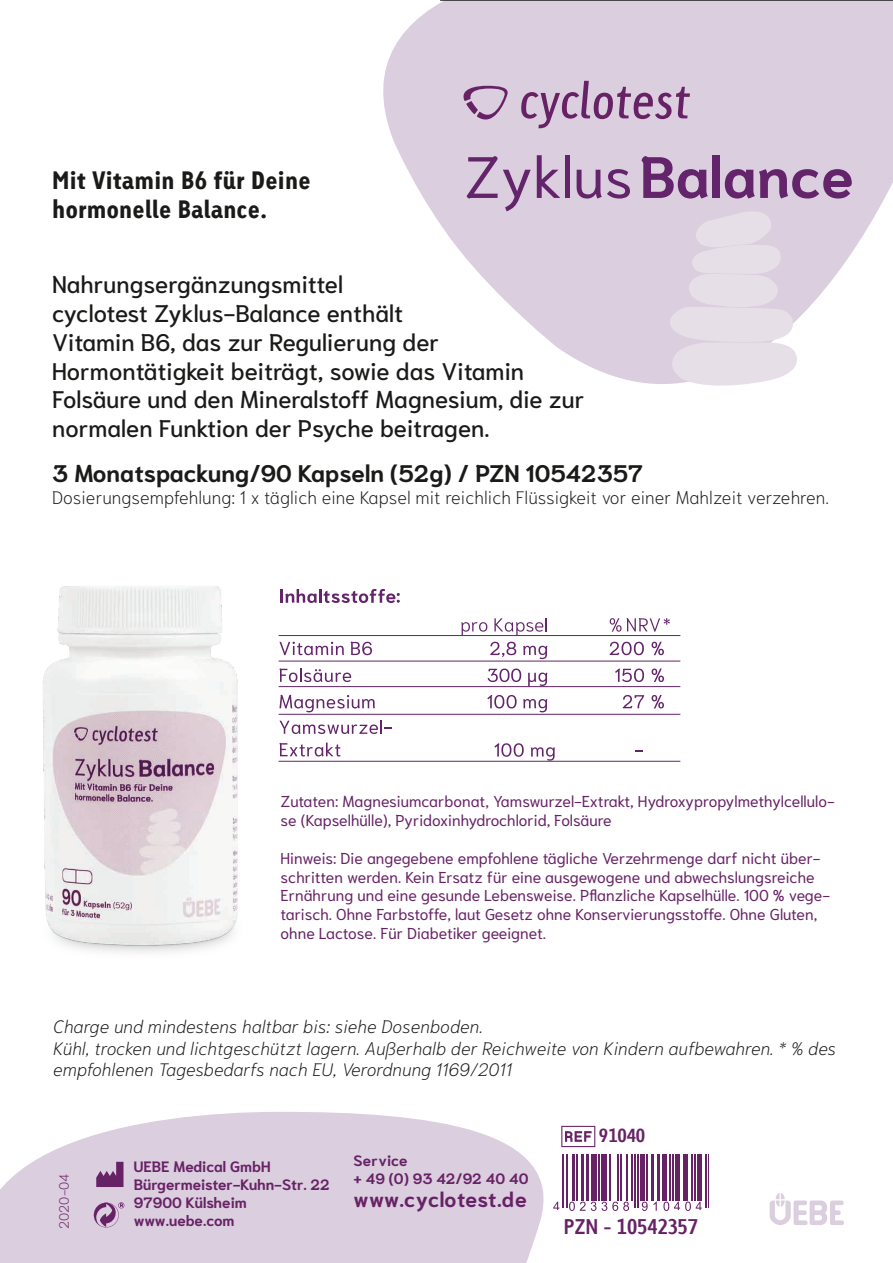
<style>
.page{position:relative;width:893px;height:1263px;background:#fff}
.page>*{position:absolute;margin:0;border:0;box-sizing:border-box;transform-origin:0 0}
.t1{font:700 58.2px "Niramit";color:#64246b}
.t2{font:500 24px/28.8px "Niramit";color:#1a1a19}
.t3{font:700 24px "Niramit";color:#1a1a19}
.t4{font:900 24px/28.8px "Tetria LT Com";color:#1a1a19}
.t5{font:700 21px "Niramit";color:#672266}
.t6{font:700 20.25px "Tetria LT Com";color:#672266}
.t7{font:italic 200 18px/21.6px "Niramit";color:#1a1a19}
.t8{font:200 18px "Niramit";color:#1a1a19}
.t9{font:700 18px "Tetria LT Com";letter-spacing:-.005em;color:#672266}
.t10{font:15.75px/18.9px "Niramit";color:#672266}
.t11{font:700 15px/18px "Niramit";color:#672266}
.t12{font:200 13.5px "Niramit";color:#672266}
.s1{font-weight:400}
</style>
<div class="page">
<svg style="left:383px;top:1px;width:510px;height:383px;fill:#dbcede"></svg>
<svg style="left:667px;top:209px;width:133px;height:177px;background:#e4dae5"></svg>
<svg style="left:0;top:1112px;width:559px;height:151px;background:#e0d5e2"></svg>
<img style="left:43px;top:586px;width:195px;height:367px">
<svg style="left:521px;top:81px;width:169px;height:47px;background:#bfa4c1"></svg>
<svg style="left:460px;top:86px;width:49px;height:42px;background:#c4acc6"></svg>
<svg style="left:770px;top:1193px;width:74px;height:32px"></svg>
<svg style="left:96px;top:1162px;width:27px;height:25px"></svg>
<svg style="left:94px;top:1202px;width:30px;height:25px"></svg>
<hr style="left:440px;top:0;width:453px;height:1px;background:#1a1a19">
<svg style="left:280px;top:589px;width:37px;height:14px"></svg>
<hr style="left:319px;top:589px;width:3px;height:14px;background:#64246b">
<svg style="left:323px;top:589px;width:77px;height:14px"></svg>
<hr style="left:279px;top:714px;width:196px;height:1px;background:#64246b">
<hr style="left:589px;top:714px;width:91px;height:1px;background:#64246b">
<hr style="left:475px;top:714px;width:114px;height:1px;background:#64246b">
<svg style="left:461px;top:622px;width:26px;height:13px"></svg>
<svg style="left:494px;top:618px;width:53px;height:17px"></svg>
<svg style="left:610px;top:618px;width:60px;height:14px"></svg>
<svg style="left:279px;top:695px;width:96px;height:17px"></svg>
<svg style="left:487px;top:695px;width:30px;height:13px"></svg>
<svg style="left:523px;top:699px;width:24px;height:13px"></svg>
<svg style="left:623px;top:695px;width:21px;height:13px"></svg>
<svg style="left:652px;top:695px;width:12px;height:13px"></svg>
<svg style="left:279px;top:720px;width:113px;height:14px"></svg>
<svg style="left:279px;top:742px;width:62px;height:14px"></svg>
<svg style="left:494px;top:743px;width:30px;height:14px"></svg>
<svg style="left:531px;top:747px;width:24px;height:14px"></svg>
<svg style="left:635px;top:750px;width:8px;height:2px"></svg>
<hr style="left:279px;top:761px;width:401px;height:1px;background:#64246b">
<hr style="left:279px;top:686px;width:401px;height:1px;background:#64246b">
<hr style="left:279px;top:661px;width:401px;height:1px;background:#64246b">
<hr style="left:279px;top:635px;width:401px;height:1px;background:#64246b">
<svg style="left:279px;top:642px;width:65px;height:13px"></svg>
<svg style="left:351px;top:641px;width:21px;height:14px"></svg>
<svg style="left:490px;top:642px;width:26px;height:15px"></svg>
<svg style="left:523px;top:646px;width:24px;height:13px"></svg>
<svg style="left:610px;top:642px;width:34px;height:13px"></svg>
<svg style="left:652px;top:642px;width:12px;height:13px"></svg>
<svg style="left:279px;top:668px;width:72px;height:14px"></svg>
<svg style="left:487px;top:668px;width:34px;height:14px"></svg>
<svg style="left:528px;top:673px;width:19px;height:13px"></svg>
<svg style="left:615px;top:668px;width:29px;height:14px"></svg>
<svg style="left:652px;top:668px;width:12px;height:14px"></svg>
<svg style="left:553px;top:1202px;width:6px;height:8px"></svg>
<svg style="left:569px;top:1201px;width:60px;height:9px"></svg>
<svg style="left:642px;top:1201px;width:15px;height:9px"></svg>
<svg style="left:663px;top:1201px;width:39px;height:9px"></svg>
<hr style="left:563px;top:1154px;width:1px;height:53px;background:#672266">
<hr style="left:566px;top:1154px;width:1px;height:53px;background:#672266">
<hr style="left:572px;top:1154px;width:3px;height:46px;background:#672266">
<hr style="left:577px;top:1154px;width:1px;height:46px;background:#672266">
<hr style="left:581px;top:1154px;width:3px;height:46px;background:#672266">
<hr style="left:586px;top:1154px;width:3px;height:46px;background:#672266">
<div style="left:591px;top:1154px;width:6px;height:46px;background:#672266"></div>
<hr style="left:598px;top:1154px;width:2px;height:46px;background:#672266">
<div style="left:601px;top:1154px;width:6px;height:46px;background:#672266"></div>
<hr style="left:609px;top:1154px;width:1px;height:46px;background:#672266">
<hr style="left:617px;top:1154px;width:1px;height:46px;background:#672266">
<hr style="left:620px;top:1154px;width:1px;height:46px;background:#672266">
<hr style="left:626px;top:1154px;width:1px;height:46px;background:#672266">
<hr style="left:631px;top:1154px;width:1px;height:46px;background:#672266">
<hr style="left:634px;top:1154px;width:1px;height:53px;background:#672266">
<hr style="left:637px;top:1154px;width:1px;height:53px;background:#672266">
<hr style="left:640px;top:1154px;width:4px;height:46px;background:#672266">
<hr style="left:646px;top:1154px;width:2px;height:46px;background:#672266">
<hr style="left:651px;top:1154px;width:3px;height:46px;background:#672266">
<hr style="left:657px;top:1154px;width:3px;height:46px;background:#672266">
<hr style="left:662px;top:1154px;width:4px;height:46px;background:#672266">
<hr style="left:669px;top:1154px;width:2px;height:46px;background:#672266">
<hr style="left:673px;top:1154px;width:1px;height:46px;background:#672266">
<hr style="left:676px;top:1154px;width:4px;height:46px;background:#672266">
<div style="left:683px;top:1154px;width:5px;height:46px;background:#672266"></div>
<hr style="left:691px;top:1154px;width:1px;height:46px;background:#672266">
<hr style="left:694px;top:1154px;width:2px;height:46px;background:#672266">
<div style="left:697px;top:1154px;width:5px;height:46px;background:#672266"></div>
<hr style="left:705px;top:1154px;width:1px;height:53px;background:#672266">
<svg style="left:561px;top:1126px;width:34px;height:21px"></svg>
<h2 class="t4" style="left:52px;top:165px;width:260px">Mit Vitamin B6 für Deine hormonelle Balance.</h2>
<h1 class="t1" style="left:464px;top:144px;width:391px"><span class="s1">Zyklus</span>Balance</h1>
<p class="t2" style="left:52px;top:270px;width:534px">Nahrungsergänzungsmittel<br>cyclotest Zyklus-Balance enthält<br>Vitamin B6, das zur Regulierung der Hormontätigkeit beiträgt, sowie das Vitamin Folsäure und den Mineralstoff Magnesium, die zur normalen Funktion der Psyche beitragen.</p>
<h2 class="t3" style="left:52px;top:460px;width:592px">3 Monatspackung/90 Kapseln (52g) / PZN 10542357</h2>
<p class="t8" style="left:52px;top:483px;width:778px">Dosierungsempfehlung: 1 x täglich eine Kapsel mit reichlich Flüssigkeit vor einer Mahlzeit verzehren.</p>
<p class="t10" style="left:281px;top:792px;width:556px">Zutaten: Magnesiumcarbonat, Yamswurzel-Extrakt, Hydroxypropylmethylcellulo&shy;se (Kapselhülle), Pyridoxinhydrochlorid, Folsäure</p>
<p class="t10" style="left:281px;top:848px;width:551px">Hinweis: Die angegebene empfohlene tägliche Verzehrmenge darf nicht über&shy;schritten werden. Kein Ersatz für eine ausgewogene und abwechslungsreiche Ernährung und eine gesunde Lebensweise. Pflanzliche Kapselhülle. 100 % vege&shy;tarisch. Ohne Farbstoffe, laut Gesetz ohne Konservierungsstoffe. Ohne Gluten, ohne Lactose. Für Diabetiker geeignet.</p>
<p class="t7" style="left:53px;top:1016px;width:784px">Charge und mindestens haltbar bis: siehe Dosenboden.<br>Kühl, trocken und lichtgeschützt lagern. Außerhalb der Reichweite von Kindern aufbewahren. * % des empfohlenen Tagesbedarfs nach EU, Verordnung 1169/2011</p>
<p class="t12" style="left:53px;top:1228px;width:56px;rotate:-90deg">2020-04</p>
<p class="t11" style="left:134px;top:1158px;width:197px">UEBE Medical GmbH<br>Bürgermeister-Kuhn-Str. 22<br>97900 Külsheim www.uebe.com</p>
<p class="t11" style="left:353px;top:1152px;width:177px">Service<br>+ 49 (0) 93 42/92 40 40</p>
<h3 class="t5" style="left:353px;top:1187px;width:175px">www.cyclotest.de</h3>
<p class="t9" style="left:599px;top:1123px;width:48px">91040</p>
<p class="t6" style="left:564px;top:1213px;width:135px">PZN - 10542357</p>
</div>
